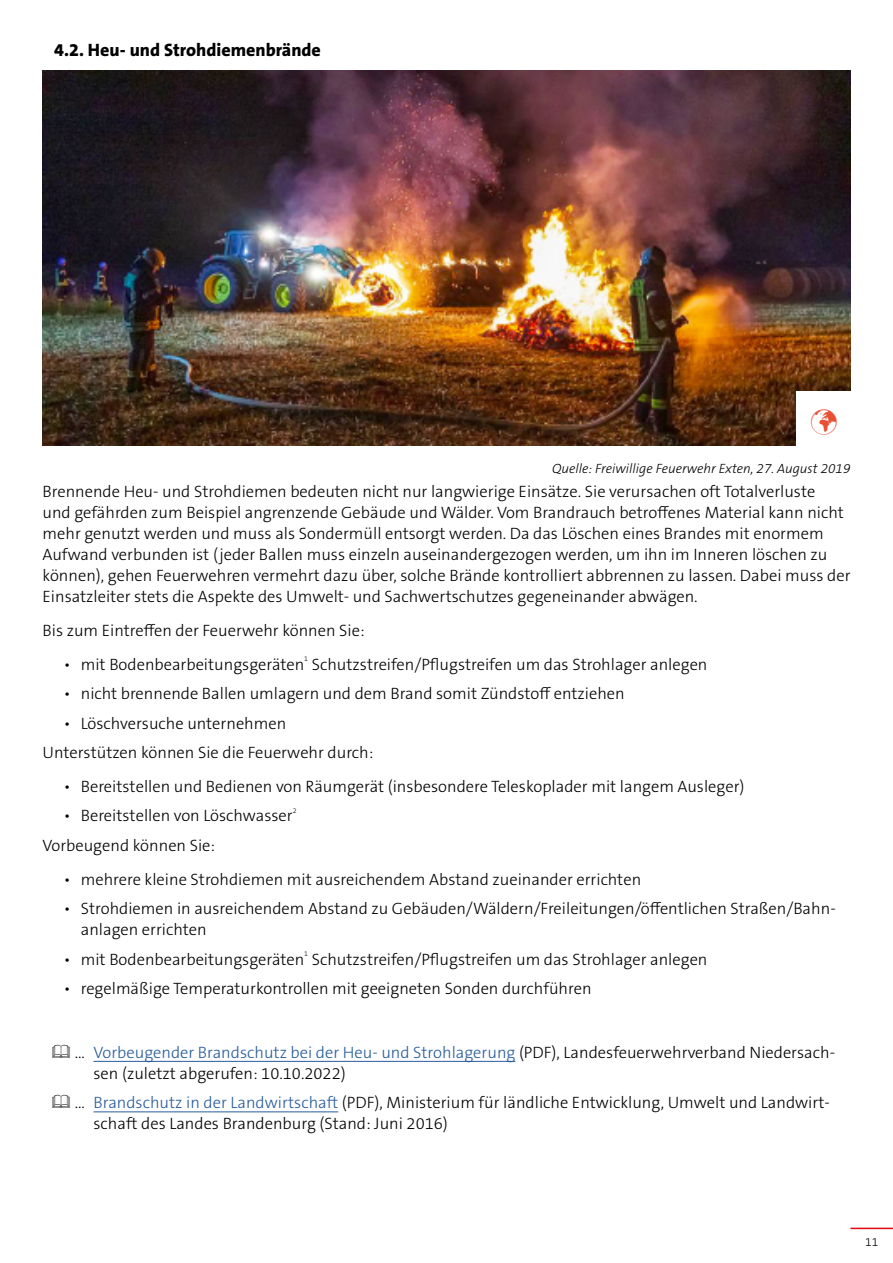
<style>
.page{position:relative;width:893px;height:1263px;background:#fff}
.page>*{position:absolute;margin:0;border:0;box-sizing:border-box;transform-origin:0 0}
.Kapitel_-_2__Ebene{font:800 18px "The Sans B W8";color:#000}
.Absatz{font:300 16.5px/21px "The Sans B W3";color:#000}
.Absatz_-_Punktaufzäh{font:300 16.5px/21px "The Sans B W3";color:#000}
.Absatz_-_Linkempfehl{font:300 16.5px/21px "The Sans B W3";color:#000}
.Bildunterschrift{font:italic 300 13.5px "The Sans B W3";color:#000}
.t1{font:300 12px "The Sans B W3";color:#000}
.Absatz_-_Punktaufzäh-2{font:300 7.05px "The Sans B W3";color:#000}
.s1{color:#275b9b}
</style>
<div class="page">
<hr style="left:850px;top:1228px;width:43px;height:1px;background:#e30613">
<hr style="left:94px;top:1061px;width:421px;height:1px;background:#275b9b">
<hr style="left:94px;top:1111px;width:244px;height:1px;background:#275b9b">
<img style="left:43px;top:70px;width:807px;height:376px">
<div style="left:796px;top:391px;width:55px;height:55px;background:#fff"></div>
<p class="Kapitel_-_2__Ebene" style="left:54px;top:38px;width:268px">4.2. Heu- und Strohdiemenbrände</p>
<p class="Bildunterschrift" style="left:552px;top:460px;width:300px">Quelle: Freiwillige Feuerwehr Exten, 27. August 2019</p>
<p class="Absatz" style="left:43px;top:481px;width:809px">Brennende Heu- und Strohdiemen bedeuten nicht nur langwierige Einsätze. Sie verursachen oft Totalverluste<br>und gefährden zum Beispiel angrenzende Gebäude und Wälder. Vom Brandrauch betroffenes Material kann nicht mehr genutzt werden und muss als Sondermüll entsorgt werden. Da das Löschen eines Brandes mit enormem Aufwand verbunden ist (jeder Ballen muss einzeln auseinandergezogen werden, um ihn im Inneren löschen zu können), gehen Feuerwehren vermehrt dazu über, solche Brände kontrolliert abbrennen zu lassen. Dabei muss der Einsatzleiter stets die Aspekte des Umwelt- und Sachwertschutzes gegeneinander abwägen.</p>
<p class="Absatz" style="left:43px;top:620px;width:324px">Bis zum Eintreffen der Feuerwehr können Sie:</p>
<p class="Absatz_-_Punktaufzäh" style="left:64px;top:654px;width:242px">• mit Bodenbearbeitungsgeräten</p>
<p class="Absatz_-_Punktaufzäh-2" style="left:304px;top:654px;width:5px">1</p>
<p class="Absatz_-_Punktaufzäh" style="left:312px;top:654px;width:397px">Schutzstreifen/Pflugstreifen um das Strohlager anlegen</p>
<p class="Absatz_-_Punktaufzäh" style="left:64px;top:683px;width:563px">• nicht brennende Ballen umlagern und dem Brand somit Zündstoff entziehen</p>
<p class="Absatz_-_Punktaufzäh" style="left:64px;top:713px;width:224px">• Löschversuche unternehmen</p>
<p class="Absatz" style="left:43px;top:742px;width:332px">Unterstützen können Sie die Feuerwehr durch:</p>
<p class="Absatz_-_Punktaufzäh" style="left:64px;top:776px;width:682px">• Bereitstellen und Bedienen von Räumgerät (insbesondere Teleskoplader mit langem Ausleger)</p>
<p class="Absatz_-_Punktaufzäh" style="left:64px;top:805px;width:230px">• Bereitstellen von Löschwasser</p>
<p class="Absatz_-_Punktaufzäh-2" style="left:293px;top:806px;width:5px">2</p>
<p class="Absatz" style="left:43px;top:835px;width:174px">Vorbeugend können Sie:</p>
<p class="Absatz_-_Punktaufzäh" style="left:64px;top:869px;width:579px">• mehrere kleine Strohdiemen mit ausreichendem Abstand zueinander errichten</p>
<p class="Absatz_-_Punktaufzäh" style="left:81px;top:898px;width:757px;text-indent:-17px">• Strohdiemen in ausreichendem Abstand zu Gebäuden/Wäldern/Freileitungen/öffentlichen Straßen/Bahn&shy;anlagen errichten</p>
<p class="Absatz_-_Punktaufzäh" style="left:64px;top:949px;width:242px">• mit Bodenbearbeitungsgeräten</p>
<p class="Absatz_-_Punktaufzäh-2" style="left:304px;top:949px;width:5px">1</p>
<p class="Absatz_-_Punktaufzäh" style="left:312px;top:949px;width:397px">Schutzstreifen/Pflugstreifen um das Strohlager anlegen</p>
<p class="Absatz_-_Punktaufzäh" style="left:64px;top:978px;width:529px">• regelmäßige Temperaturkontrollen mit geeigneten Sonden durchführen</p>
<p class="Absatz_-_Linkempfehl" style="left:94px;top:1041px;width:743px;text-indent:-19px">... <span class="s1">Vorbeugender Brandschutz bei der Heu- und Strohlagerung</span> (PDF), Landesfeuerwehrverband Niedersach&shy;sen (zuletzt abgerufen: 10.10.2022)</p>
<p class="Absatz_-_Linkempfehl" style="left:94px;top:1092px;width:738px;text-indent:-19px">... <span class="s1">Brandschutz in der Landwirtschaft</span> (PDF), Ministerium für ländliche Entwicklung, Umwelt und Landwirt&shy;schaft des Landes Brandenburg (Stand: Juni 2016)</p>
<p class="t1" style="left:865px;top:1234px;width:15px">11</p>
</div>
